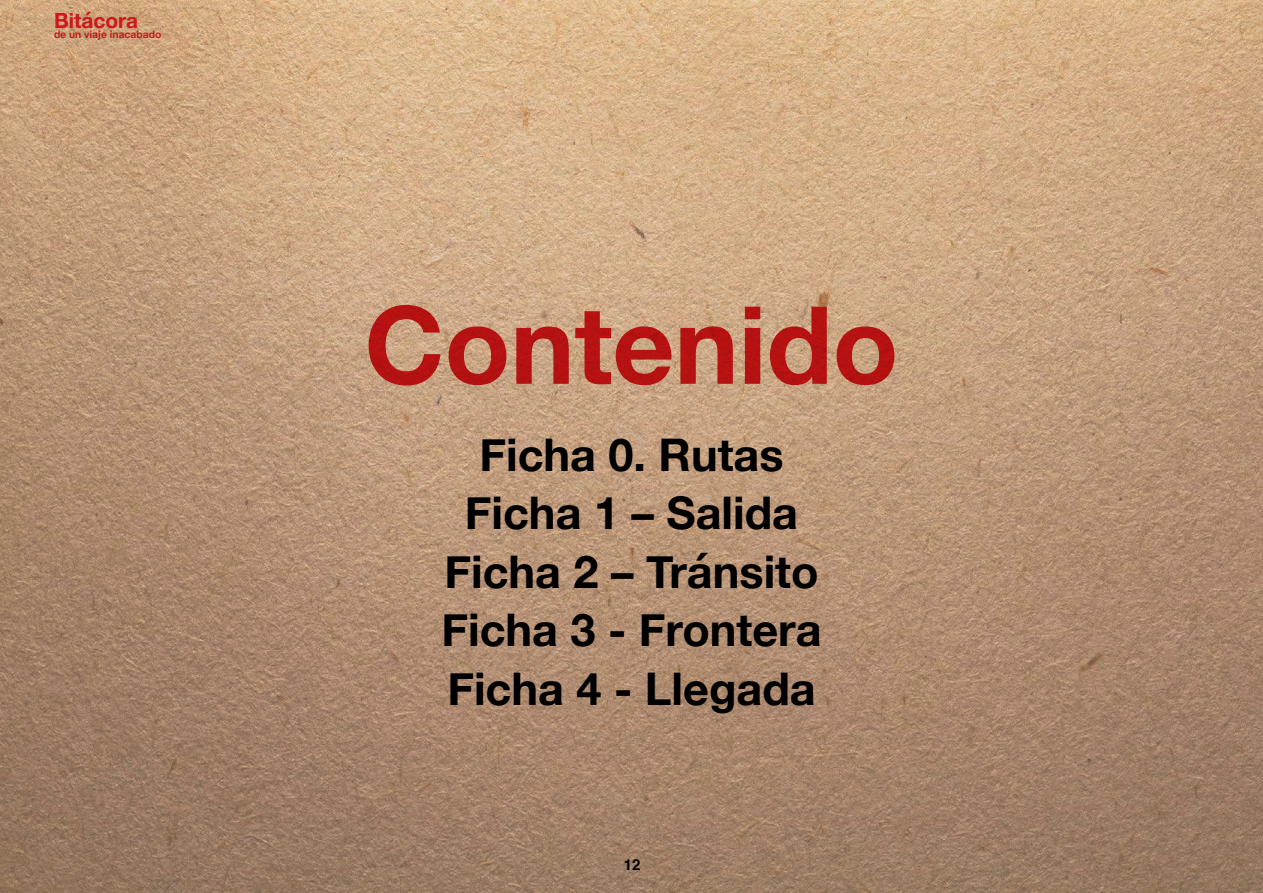
<style>
.page{position:relative;width:1263px;height:893px;background:#fff}
.page>*{position:absolute;margin:0;border:0;box-sizing:border-box;transform-origin:0 0}
.t1{font:700 108px "Helvetica Neue";color:#cd171a}
.t2{font:700 45px/58.5px "Helvetica Neue";color:#000;text-align:center}
.t3{font:700 20.85px "Helvetica Neue";color:#cd171a}
.t4{font:700 15px "Helvetica";color:#000}
.t5{font:700 10.35px "Helvetica Neue";color:#cd171a}
</style>
<div class="page">
<img style="left:0;top:0;width:1263px;height:893px">
<p class="t3" style="left:54px;top:4px;width:86px">Bitácora</p>
<p class="t5" style="left:54px;top:26px;width:109px">de un viaje inacabado</p>
<h1 class="t1" style="left:364px;top:261px;width:535px">Contenido</h1>
<p class="t2" style="left:441px;top:427px;width:382px">Ficha 0. Rutas<br>Ficha 1 – Salida<br>Ficha 2 – Tránsito<br>Ficha 3 - Frontera<br>Ficha 4 - Llegada</p>
<p class="t4" style="left:624px;top:853px;width:18px">12</p>
</div>
